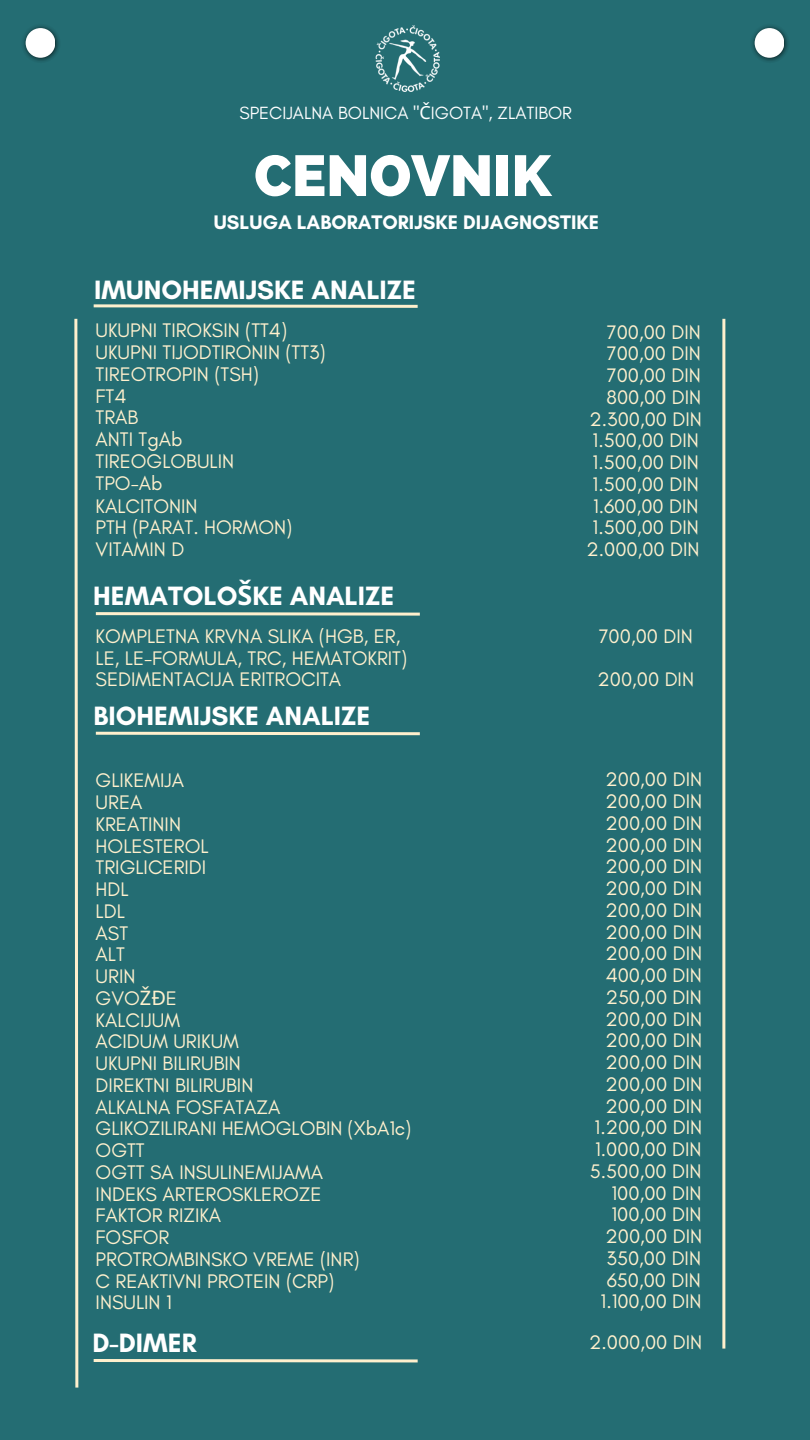
<style>
.page{position:relative;width:810px;height:1440px;background:#246d73}
.page>*{position:absolute;margin:0;border:0;box-sizing:border-box;transform-origin:0 0}
.t1{font:800 57.5px "Raleway";color:#fff}
.t2{font:700 27px "Glacial Indifference";color:#fff}
.t3{font:20px "Glacial Indifference";color:#fff0cd}
.t4{font:700 20px "Glacial Indifference";color:#fff}
.t5{font:18px "Glacial Indifference";color:#fff}
.s1{font-family:"Noto Sans"}
</style>
<div class="page">
<svg style="left:23px;top:26px;width:36px;height:35px"></svg>
<div style="left:26px;top:28px;width:29px;height:30px;background:#fff;border-radius:50%"></div>
<svg style="left:752px;top:26px;width:36px;height:35px"></svg>
<div style="left:755px;top:28px;width:29px;height:30px;background:#fff;border-radius:50%"></div>
<svg style="left:74px;top:318px;width:5px;height:1070px"></svg>
<hr style="left:722px;top:319px;width:3px;height:1030px;background:#fff0cd">
<svg style="left:93px;top:304px;width:325px;height:4px"></svg>
<img style="left:375px;top:25px;width:65px;height:67px">
<svg style="left:95px;top:612px;width:325px;height:4px"></svg>
<svg style="left:95px;top:731px;width:325px;height:5px"></svg>
<svg style="left:93px;top:1359px;width:325px;height:4px"></svg>
<p class="t5" style="left:239px;top:102px;width:334px">SPECIJALNA BOLNICA ''<span class="s1">Č</span>IGOTA'', ZLATIBOR</p>
<p class="t1" style="left:254px;top:142px;width:298px">CENOVNIK</p>
<p class="t4" style="left:214px;top:210px;width:387px">USLUGA LABORATORIJSKE DIJAGNOSTIKE</p>
<p class="t2" style="left:94px;top:273px;width:323px">IMUNOHEMIJSKE ANALIZE</p>
<p class="t3" style="left:96px;top:318px;width:193px">UKUPNI TIROKSIN (TT4)</p>
<p class="t3" style="left:96px;top:340px;width:232px">UKUPNI TIJODTIRONIN (TT3)</p>
<p class="t3" style="left:96px;top:362px;width:165px">TIREOTROPIN (TSH)</p>
<p class="t3" style="left:96px;top:384px;width:32px">FT4</p>
<p class="t3" style="left:96px;top:405px;width:44px">TRAB</p>
<p class="t3" style="left:96px;top:427px;width:89px">ANTI TgAb</p>
<p class="t3" style="left:96px;top:449px;width:140px">TIREOGLOBULIN</p>
<p class="t3" style="left:96px;top:471px;width:69px">TPO-Ab</p>
<p class="t3" style="left:96px;top:494px;width:103px">KALCITONIN</p>
<p class="t3" style="left:96px;top:515px;width:198px">PTH (PARAT. HORMON)</p>
<p class="t3" style="left:96px;top:537px;width:90px">VITAMIN D</p>
<p class="t2" style="left:93px;top:579px;width:303px">HEMATOLO<span class="s1">Š</span>KE ANALIZE</p>
<p class="t3" style="left:96px;top:624px;width:306px">KOMPLETNA KRVNA SLIKA (HGB, ER,</p>
<p class="t3" style="left:96px;top:646px;width:313px">LE, LE-FORMULA, TRC, HEMATOKRIT)</p>
<p class="t3" style="left:96px;top:667px;width:247px">SEDIMENTACIJA ERITROCITA</p>
<p class="t2" style="left:94px;top:700px;width:278px">BIOHEMIJSKE ANALIZE</p>
<p class="t3" style="left:96px;top:768px;width:90px">GLIKEMIJA</p>
<p class="t3" style="left:96px;top:790px;width:48px">UREA</p>
<p class="t3" style="left:96px;top:812px;width:87px">KREATININ</p>
<p class="t3" style="left:96px;top:834px;width:115px">HOLESTEROL</p>
<p class="t3" style="left:96px;top:855px;width:112px">TRIGLICERIDI</p>
<p class="t3" style="left:96px;top:877px;width:35px">HDL</p>
<p class="t3" style="left:96px;top:899px;width:31px">LDL</p>
<p class="t3" style="left:96px;top:921px;width:34px">AST</p>
<p class="t3" style="left:96px;top:942px;width:31px">ALT</p>
<p class="t3" style="left:96px;top:964px;width:41px">URIN</p>
<p class="t3" style="left:96px;top:986px;width:83px">GVO<span class="s1">ŽĐ</span>E</p>
<p class="t3" style="left:96px;top:1008px;width:86px">KALCIJUM</p>
<p class="t3" style="left:96px;top:1029px;width:145px">ACIDUM URIKUM</p>
<p class="t3" style="left:96px;top:1051px;width:147px">UKUPNI BILIRUBIN</p>
<p class="t3" style="left:96px;top:1073px;width:159px">DIREKTNI BILIRUBIN</p>
<p class="t3" style="left:96px;top:1095px;width:186px">ALKALNA FOSFATAZA</p>
<p class="t3" style="left:96px;top:1116px;width:317px">GLIKOZILIRANI HEMOGLOBIN (XbA1c)</p>
<p class="t3" style="left:96px;top:1138px;width:51px">OGTT</p>
<p class="t3" style="left:96px;top:1160px;width:229px">OGTT SA INSULINEMIJAMA</p>
<p class="t3" style="left:96px;top:1182px;width:228px">INDEKS ARTEROSKLEROZE</p>
<p class="t3" style="left:96px;top:1203px;width:127px">FAKTOR RIZIKA</p>
<p class="t3" style="left:96px;top:1225px;width:75px">FOSFOR</p>
<p class="t3" style="left:96px;top:1247px;width:266px">PROTROMBINSKO VREME (INR)</p>
<p class="t3" style="left:96px;top:1269px;width:240px">C REAKTIVNI PROTEIN (CRP)</p>
<p class="t3" style="left:96px;top:1290px;width:78px">INSULIN 1</p>
<p class="t2" style="left:92px;top:1326px;width:106px">D-DIMER</p>
<p class="t3" style="left:607px;top:320px;width:96px">700,00 DIN</p>
<p class="t3" style="left:607px;top:341px;width:96px">700,00 DIN</p>
<p class="t3" style="left:607px;top:363px;width:96px">700,00 DIN</p>
<p class="t3" style="left:606px;top:385px;width:96px">800,00 DIN</p>
<p class="t3" style="left:590px;top:407px;width:114px">2.300,00 DIN</p>
<p class="t3" style="left:593px;top:428px;width:108px">1.500,00 DIN</p>
<p class="t3" style="left:593px;top:450px;width:108px">1.500,00 DIN</p>
<p class="t3" style="left:593px;top:472px;width:108px">1.500,00 DIN</p>
<p class="t3" style="left:593px;top:494px;width:107px">1.600,00 DIN</p>
<p class="t3" style="left:593px;top:515px;width:108px">1.500,00 DIN</p>
<p class="t3" style="left:587px;top:537px;width:115px">2.000,00 DIN</p>
<p class="t3" style="left:599px;top:624px;width:96px">700,00 DIN</p>
<p class="t3" style="left:598px;top:667px;width:98px">200,00 DIN</p>
<p class="t3" style="left:606px;top:767px;width:98px">200,00 DIN</p>
<p class="t3" style="left:606px;top:789px;width:98px">200,00 DIN</p>
<p class="t3" style="left:606px;top:811px;width:98px">200,00 DIN</p>
<p class="t3" style="left:606px;top:833px;width:98px">200,00 DIN</p>
<p class="t3" style="left:606px;top:854px;width:98px">200,00 DIN</p>
<p class="t3" style="left:606px;top:876px;width:98px">200,00 DIN</p>
<p class="t3" style="left:606px;top:898px;width:98px">200,00 DIN</p>
<p class="t3" style="left:606px;top:920px;width:98px">200,00 DIN</p>
<p class="t3" style="left:606px;top:941px;width:98px">200,00 DIN</p>
<p class="t3" style="left:606px;top:963px;width:98px">400,00 DIN</p>
<p class="t3" style="left:606px;top:985px;width:98px">250,00 DIN</p>
<p class="t3" style="left:606px;top:1007px;width:98px">200,00 DIN</p>
<p class="t3" style="left:606px;top:1028px;width:98px">200,00 DIN</p>
<p class="t3" style="left:606px;top:1050px;width:98px">200,00 DIN</p>
<p class="t3" style="left:606px;top:1072px;width:98px">200,00 DIN</p>
<p class="t3" style="left:606px;top:1094px;width:98px">200,00 DIN</p>
<p class="t3" style="left:595px;top:1115px;width:109px">1.200,00 DIN</p>
<p class="t3" style="left:595px;top:1137px;width:108px">1.000,00 DIN</p>
<p class="t3" style="left:590px;top:1159px;width:113px">5.500,00 DIN</p>
<p class="t3" style="left:612px;top:1181px;width:91px">100,00 DIN</p>
<p class="t3" style="left:612px;top:1202px;width:91px">100,00 DIN</p>
<p class="t3" style="left:606px;top:1224px;width:98px">200,00 DIN</p>
<p class="t3" style="left:607px;top:1246px;width:96px">350,00 DIN</p>
<p class="t3" style="left:607px;top:1268px;width:96px">650,00 DIN</p>
<p class="t3" style="left:601px;top:1289px;width:103px">1.100,00 DIN</p>
<p class="t3" style="left:589px;top:1330px;width:115px">2.000,00 DIN</p>
</div>
